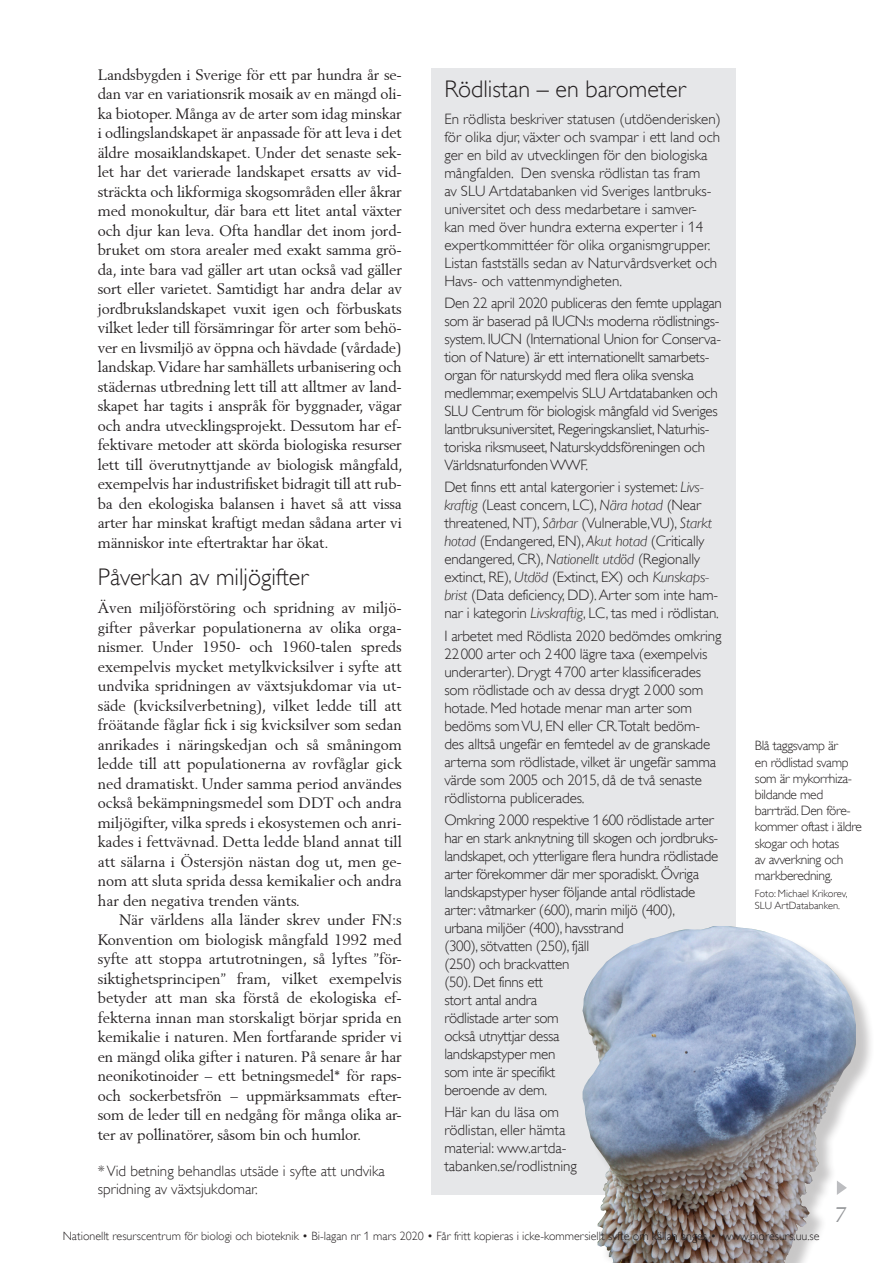
<style>
.page{position:relative;width:893px;height:1263px;background:#fff}
.page>*{position:absolute;margin:0;border:0;box-sizing:border-box;transform-origin:0 0}
.Mellanrubrik{font:300 24px "Gill Alt One";color:#231f20}
.t1{font:italic 21px "Berling";color:#939598}
.Faktatext{font:300 15px/18px "Gill Alt One";letter-spacing:-.01em;color:#231f20}
.Bröd_u_indrag{font:15px/19.5px "Berling";letter-spacing:-.01em;color:#231f20}
.Bröd_m_indrag{font:15px/19.5px "Berling";letter-spacing:-.01em;color:#231f20;text-align:justify}
.Bildtext{font:300 13.5px/16.2px "Gill Alt One";letter-spacing:-.025em;color:#231f20}
.t2{font:300 12px "Gill Alt One";color:#231f20}
.Foto{font:300 10.5px/12.6px "Gill Alt One";color:#231f20}
.s1{font-style:italic}
</style>
<div class="page">
<div style="left:432px;top:68px;width:304px;height:1127px;background:#e6e7e9"></div>
<div style="left:585px;top:928px;width:290px;height:335px;background:#231f20;opacity:.25"></div>
<img style="left:583px;top:926px;width:273px;height:337px">
<svg style="left:837px;top:1180px;width:10px;height:15px"></svg>
<p class="Bröd_u_indrag" style="left:98px;top:65px;width:306px">Landsbygden i Sverige för ett par hundra år se&shy;dan var en variationsrik mosaik av en mängd oli&shy;ka biotoper. Många av de arter som idag minskar i odlingslandskapet är anpassade för att leva i det äldre mosaiklandskapet. Under det senaste sek&shy;let har det varierade landskapet ersatts av vid&shy;sträckta och likformiga skogsområden eller åkrar med monokultur, där bara ett litet antal växter och djur kan leva. Ofta handlar det inom jord&shy;bruket om stora arealer med exakt samma grö&shy;da, inte bara vad gäller art utan också vad gäller sort eller varietet. Samtidigt har andra delar av jordbrukslandskapet vuxit igen och förbuskats vilket leder till försämringar för arter som behö&shy;ver en livsmiljö av öppna och hävdade (vårdade) landskap. Vidare har samhällets urbanisering och städernas utbredning lett till att alltmer av land&shy;skapet har tagits i anspråk för byggnader, vägar och andra utvecklingsprojekt. Dessutom har ef&shy;fektivare metoder att skörda biologiska resurser lett till överutnyttjande av biologisk mångfald, exempelvis har industrifisket bidragit till att rub&shy;ba den ekologiska balansen i havet så att vissa arter har minskat kraftigt medan sådana arter vi människor inte eftertraktar har ökat.</p>
<p class="Mellanrubrik" style="left:98px;top:563px;width:212px">Påverkan av miljögifter</p>
<p class="Bröd_u_indrag" style="left:98px;top:598px;width:306px;text-align:justify">Även miljöförstöring och spridning av miljö&shy;gifter påverkar populationerna av olika orga&shy;nismer. Under 1950- och 1960-talen spreds exempelvis mycket metylkvicksilver i syfte att undvika spridningen av växtsjukdomar via ut&shy;säde (kvicksilverbetning), vilket ledde till att fröätande fåglar fick i sig kvicksilver som sedan anrikades i näringskedjan och så småningom ledde till att populationerna av rovfåglar gick ned dramatiskt. Under samma period användes också bekämpningsmedel som DDT och andra miljögifter, vilka spreds i ekosystemen och anri&shy;kades i fettvävnad. Detta ledde bland annat till att sälarna i Östersjön nästan dog ut, men ge&shy;nom att sluta sprida dessa kemikalier och andra har den negativa trenden vänts.</p>
<p class="Bröd_m_indrag" style="left:98px;top:910px;width:306px;text-indent:21px">När världens alla länder skrev under FN:s Konvention om biologisk mångfald 1992 med syfte att stoppa artutrotningen, så lyftes ”för&shy;siktighetsprincipen” fram, vilket exempelvis betyder att man ska förstå de ekologiska ef&shy;fekterna innan man storskaligt börjar sprida en kemikalie i naturen. Men fortfarande sprider vi en mängd olika gifter i naturen. På senare år har neonikotinoider – ett betningsmedel* för raps&shy;och sockerbetsfrön – uppmärksammats efter&shy;som de leder till en nedgång för många olika ar&shy;ter av pollinatörer, såsom bin och humlor.</p>
<p class="Faktatext" style="left:98px;top:1161px;width:289px">* Vid betning behandlas utsäde i syfte att undvika spridning av växtsjukdomar.</p>
<p class="Mellanrubrik" style="left:444px;top:75px;width:243px">Rödlistan – en barometer</p>
<p class="Faktatext" style="left:444px;top:110px;width:278px">En rödlista beskriver statusen (utdöenderisken) för olika djur, växter och svampar i ett land och ger en bild av utvecklingen för den biologiska mångfalden. Den svenska rödlistan tas fram<br>av SLU Artdatabanken vid Sveriges lantbruks&shy;universitet och dess medarbetare i samver&shy;kan med över hundra externa experter i 14 expertkommittéer för olika organismgrupper.<br>Listan fastställs sedan av Naturvårdsverket och Havs- och vattenmyndigheten.</p>
<p class="Faktatext" style="left:444px;top:294px;width:279px">Den 22 april 2020 publiceras den femte upplagan som är baserad på IUCN:s moderna rödlistnings&shy;system. IUCN (International Union for Conserva&shy;tion of Nature) är ett internationellt samarbets&shy;organ för naturskydd med flera olika svenska medlemmar, exempelvis SLU Artdatabanken och SLU Centrum för biologisk mångfald vid Sveriges lantbruksuniversitet, Regeringskansliet, Naturhis&shy;toriska riksmuseet, Naturskyddsföreningen och Världsnaturfonden WWF.</p>
<p class="Faktatext" style="left:444px;top:478px;width:276px">Det finns ett antal katergorier i systemet: <span class="s1">Livs&shy;kraftig</span> (Least concern, LC), <span class="s1">Nära hotad</span> (Near threatened, NT), <span class="s1">Sårbar</span> (Vulnerable,VU), <span class="s1">Starkt hotad</span> (Endangered, EN), <span class="s1">Akut hotad</span> (Critically endangered, CR), <span class="s1">Nationellt utdöd</span> (Regionally extinct, RE), <span class="s1">Utdöd</span> (Extinct, EX) och <span class="s1">Kunskaps&shy;brist</span> (Data deficiency, DD). Arter som inte ham&shy;nar i kategorin <span class="s1">Livskraftig</span>, LC, tas med i rödlistan.</p>
<p class="Faktatext" style="left:444px;top:627px;width:279px">I arbetet med Rödlista 2020 bedömdes omkring 22000 arter och 2400 lägre taxa (exempelvis underarter). Drygt 4700 arter klassificerades som rödlistade och av dessa drygt 2000 som hotade. Med hotade menar man arter som bedöms som VU, EN eller CR.Totalt bedöm&shy;des alltså ungefär en femtedel av de granskade arterna som rödlistade, vilket är ungefär samma värde som 2005 och 2015, då de två senaste rödlistorna publicerades.</p>
<p class="Faktatext" style="left:444px;top:811px;width:275px">Omkring 2000 respektive 1600 rödlistade arter har en stark anknytning till skogen och jordbruks&shy;landskapet, och ytterligare flera hundra rödlistade arter förekommer där mer sporadiskt. Övriga landskapstyper hyser följande antal rödlistade arter: våtmarker (600), marin miljö (400),<br>urbana miljöer (400), havsstrand<br>(300), sötvatten (250), fjäll<br>(250) och brackvatten<br>(50). Det finns ett<br>stort antal andra<br>rödlistade arter som<br>också utnyttjar dessa<br>landskapstyper men<br>som inte är specifikt<br>beroende av dem.</p>
<p class="Faktatext" style="left:444px;top:1103px;width:134px">Här kan du läsa om rödlistan, eller hämta material: www.artda&shy;tabanken.se/rodlistning</p>
<p class="Bildtext" style="left:755px;top:738px;width:109px">Blå taggsvamp är<br>en rödlistad svamp som är mykorrhiza&shy;bildande med barrträd. Den före&shy;kommer oftast i äldre skogar och hotas<br>av avverkning och markberedning.</p>
<p class="Foto" style="left:755px;top:887px;width:94px">Foto: Michael Krikorev,<br>SLU ArtDatabanken.</p>
<h2 class="t1" style="left:834px;top:1202px;width:13px">7</h2>
<p class="t2" style="left:63px;top:1229px;width:758px">Nationellt resurscentrum för biologi och bioteknik • Bi-lagan nr 1 mars 2020 • Får fritt kopieras i icke-kommersiellt syfte om källan anges • www.bioresurs.uu.se</p>
</div>
